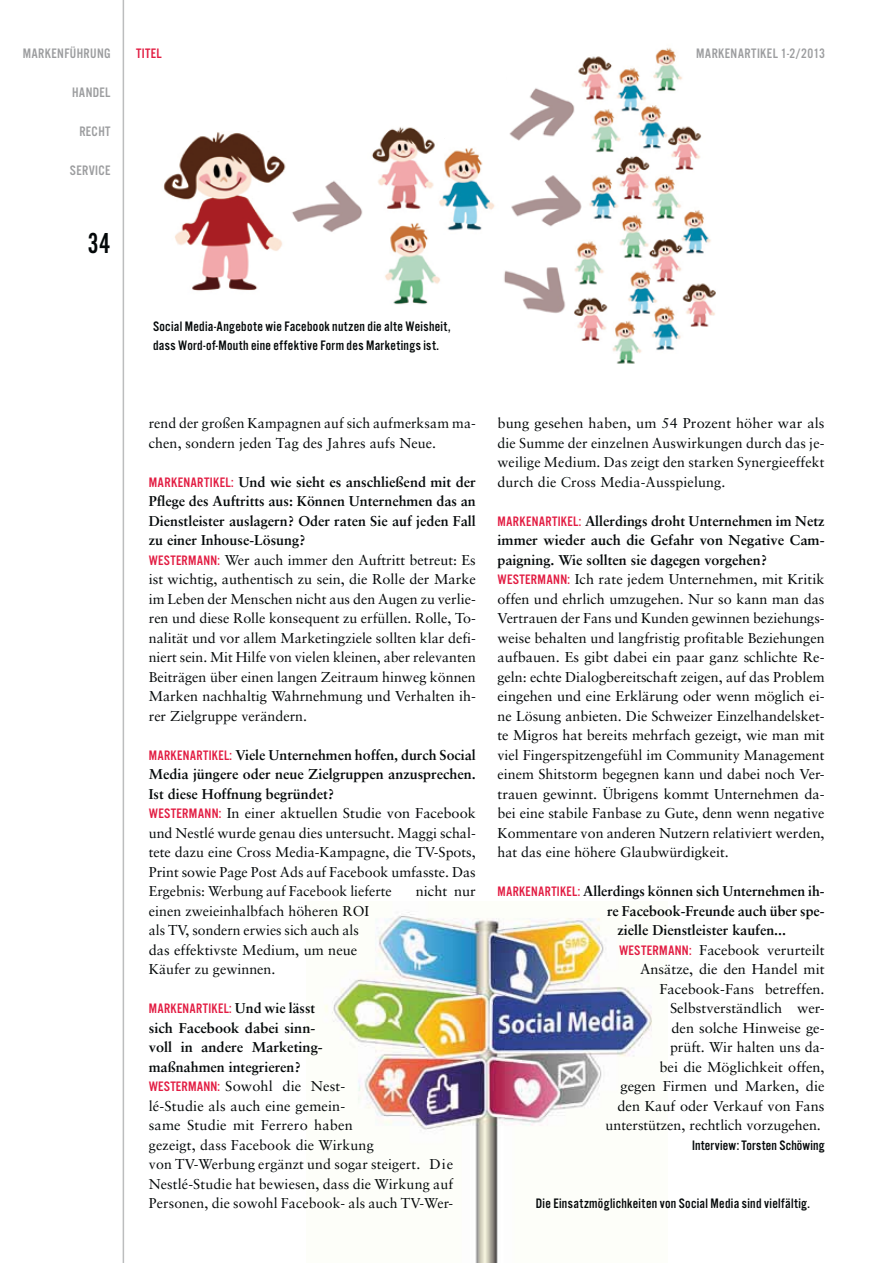
<style>
.page{position:relative;width:893px;height:1263px;background:#fff}
.page>*{position:absolute;margin:0;border:0;box-sizing:border-box;transform-origin:0 0}
.t1{font:30px "Alternate Got No 2 D";color:#040809}
.t2{font:14.25px/19.5px "Sabon";color:#040809}
.t3{font:14.25px/19.5px "Alternate Got No 3 D";letter-spacing:.02em;color:#040809}
.t4{font:700 14.25px "Sabon";color:#040809}
.t5{font:14.25px "Alternate Got No 3 D";letter-spacing:.025em;color:#9c9d9f}
.t6{font:14.25px "Alternate Got No 3 D";letter-spacing:.025em;color:#e21c42}
.s1{font-family:"Alternate Got No 3 D";color:#e21c42}
.s2{font-weight:700}
.s3{font-family:"Alternate Got No 3 D";font-weight:400;color:#e21c42}
</style>
<div class="page">
<hr style="left:123px;top:0;width:1px;height:1263px;background:#bcbdbe">
<img style="left:324px;top:912px;width:328px;height:351px">
<img style="left:163px;top:48px;width:553px;height:316px">
<div style="left:182px;top:7px;width:168px;height:123px;background:#fff"></div>
<svg style="left:389px;top:48px;width:122px;height:94px"></svg>
<p class="t5" style="left:23px;top:48px;width:89px">MARKENFÜHRUNG</p>
<p class="t5" style="left:72px;top:87px;width:40px">HANDEL</p>
<p class="t5" style="left:79px;top:126px;width:33px">RECHT</p>
<p class="t5" style="left:70px;top:165px;width:42px">SERVICE</p>
<p class="t1" style="left:88px;top:233px;width:24px">34</p>
<p class="t6" style="left:136px;top:48px;width:27px">TITEL</p>
<p class="t5" style="left:696px;top:48px;width:130px">MARKENARTIKEL 1-2/2013</p>
<p class="t3" style="left:153px;top:318px;width:299px">Social Media-Angebote wie Facebook nutzen die alte Weisheit, dass Word-of-Mouth eine effektive Form des Marketings ist.</p>
<p class="t2" style="left:149px;top:415px;width:328px">rend der großen Kampagnen auf sich aufmerksam ma&shy;chen, sondern jeden Tag des Jahres aufs Neue.</p>
<p class="t2" style="left:149px;top:473px;width:329px"><span class="s1">MARKENARTIKEL:</span> <span class="s2">Und wie sieht es anschließend mit der Pflege des Auftritts aus: Können Unternehmen das an Dienstleister auslagern? Oder raten Sie auf jeden Fall zu einer Inhouse-Lösung?<br></span><span class="s1">WESTERMANN:</span> Wer auch immer den Auftritt betreut: Es ist wichtig, authentisch zu sein, die Rolle der Marke im Leben der Menschen nicht aus den Augen zu verlie&shy;ren und diese Rolle konsequent zu erfüllen. Rolle, To&shy;nalität und vor allem Marketingziele sollten klar defi&shy;niert sein. Mit Hilfe von vielen kleinen, aber relevanten Beiträgen über einen langen Zeitraum hinweg können Marken nachhaltig Wahrnehmung und Verhalten ih&shy;rer Zielgruppe verändern.</p>
<p class="t2" style="left:149px;top:746px;width:329px"><span class="s1">MARKENARTIKEL:</span> <span class="s2">Viele Unternehmen hoffen, durch Social Media jüngere oder neue Zielgruppen anzusprechen.<br>Ist diese Hoffnung begründet?<br></span><span class="s1">WESTERMANN:</span> In einer aktuellen Studie von Facebook und Nestlé wurde genau dies untersucht. Maggi schal&shy;tete dazu eine Cross Media-Kampagne, die TV-Spots, Print sowie Page Post Ads auf Facebook umfasste. Das Ergebnis: Werbung auf Facebook lieferte</p>
<p class="t2" style="left:416px;top:883px;width:62px">nicht nur</p>
<p class="t2" style="left:149px;top:902px;width:222px">einen zweieinhalbfach höheren ROI als TV, sondern erwies sich auch als das effektivste Medium, um neue<br>Käufer zu gewinnen.</p>
<p class="t2" style="left:149px;top:1000px;width:306px"><span class="s1">MARKENARTIKEL:</span> <span class="s2">Und wie lässt<br>sich Facebook dabei sinn-<br>voll in andere Marketing-<br>maßnahmen integrieren?<br></span><span class="s1">WESTERMANN:</span> Sowohl die Nest-<br>lé-Studie als auch eine gemein-<br>same Studie mit Ferrero haben<br>gezeigt, dass Facebook die Wirkung<br>von TV-Werbung ergänzt und sogar steigert. Die Nestlé-Studie hat bewiesen, dass die Wirkung auf Personen, die sowohl Facebook- als auch TV-Wer-</p>
<p class="t2" style="left:497px;top:415px;width:329px;text-align:justify">bung gesehen haben, um 54 Prozent höher war als die Summe der einzelnen Auswirkungen durch das je&shy;weilige Medium. Das zeigt den starken Synergieeffekt durch die Cross Media-Ausspielung.</p>
<p class="t2" style="left:497px;top:512px;width:329px"><span class="s1">MARKENARTIKEL:</span> <span class="s2">Allerdings droht Unternehmen im Netz immer wieder auch die Gefahr von Negative Cam&shy;paigning. Wie sollten sie dagegen vorgehen?<br></span><span class="s1">WESTERMANN:</span> Ich rate jedem Unternehmen, mit Kritik offen und ehrlich umzugehen. Nur so kann man das Vertrauen der Fans und Kunden gewinnen beziehungs&shy;weise behalten und langfristig profitable Beziehungen aufbauen. Es gibt dabei ein paar ganz schlichte Re&shy;geln: echte Dialogbereitschaft zeigen, auf das Problem eingehen und eine Erklärung oder wenn möglich ei&shy;ne Lösung anbieten. Die Schweizer Einzelhandelsket&shy;te Migros hat bereits mehrfach gezeigt, wie man mit viel Fingerspitzengefühl im Community Management einem Shitstorm begegnen kann und dabei noch Ver&shy;trauen gewinnt. Übrigens kommt Unternehmen da&shy;bei eine stabile Fanbase zu Gute, denn wenn negative Kommentare von anderen Nutzern relativiert werden, hat das eine höhere Glaubwürdigkeit.</p>
<p class="t4" style="left:497px;top:885px;width:328px"><span class="s3">MARKENARTIKEL:</span> Allerdings können sich Unternehmen ih-</p>
<p class="t4" style="left:607px;top:905px;width:219px">re Facebook-Freunde auch über spe-</p>
<p class="t4" style="left:617px;top:924px;width:170px">zielle Dienstleister kaufen...</p>
<p class="t2" style="left:619px;top:941px;width:207px"><span class="s1">WESTERMANN:</span> Facebook verurteilt</p>
<p class="t2" style="left:640px;top:961px;width:186px">Ansätze, die den Handel mit</p>
<p class="t2" style="left:659px;top:980px;width:167px">Facebook-Fans betreffen.</p>
<p class="t2" style="left:670px;top:1000px;width:156px">Selbstverständlich wer-</p>
<p class="t2" style="left:671px;top:1019px;width:155px">den solche Hinweise ge-</p>
<p class="t2" style="left:670px;top:1039px;width:156px">prüft. Wir halten uns da-</p>
<p class="t2" style="left:659px;top:1058px;width:167px">bei die Möglichkeit offen,</p>
<p class="t2" style="left:620px;top:1078px;width:205px">gegen Firmen und Marken, die</p>
<p class="t2" style="left:617px;top:1097px;width:209px">den Kauf oder Verkauf von Fans</p>
<p class="t2" style="left:605px;top:1117px;width:217px">unterstützen, rechtlich vorzugehen.</p>
<p class="t3" style="left:692px;top:1137px;width:134px">Interview: Torsten Schöwing</p>
<p class="t3" style="left:536px;top:1195px;width:276px">Die Einsatzmöglichkeiten von Social Media sind vielfältig.</p>
</div>
